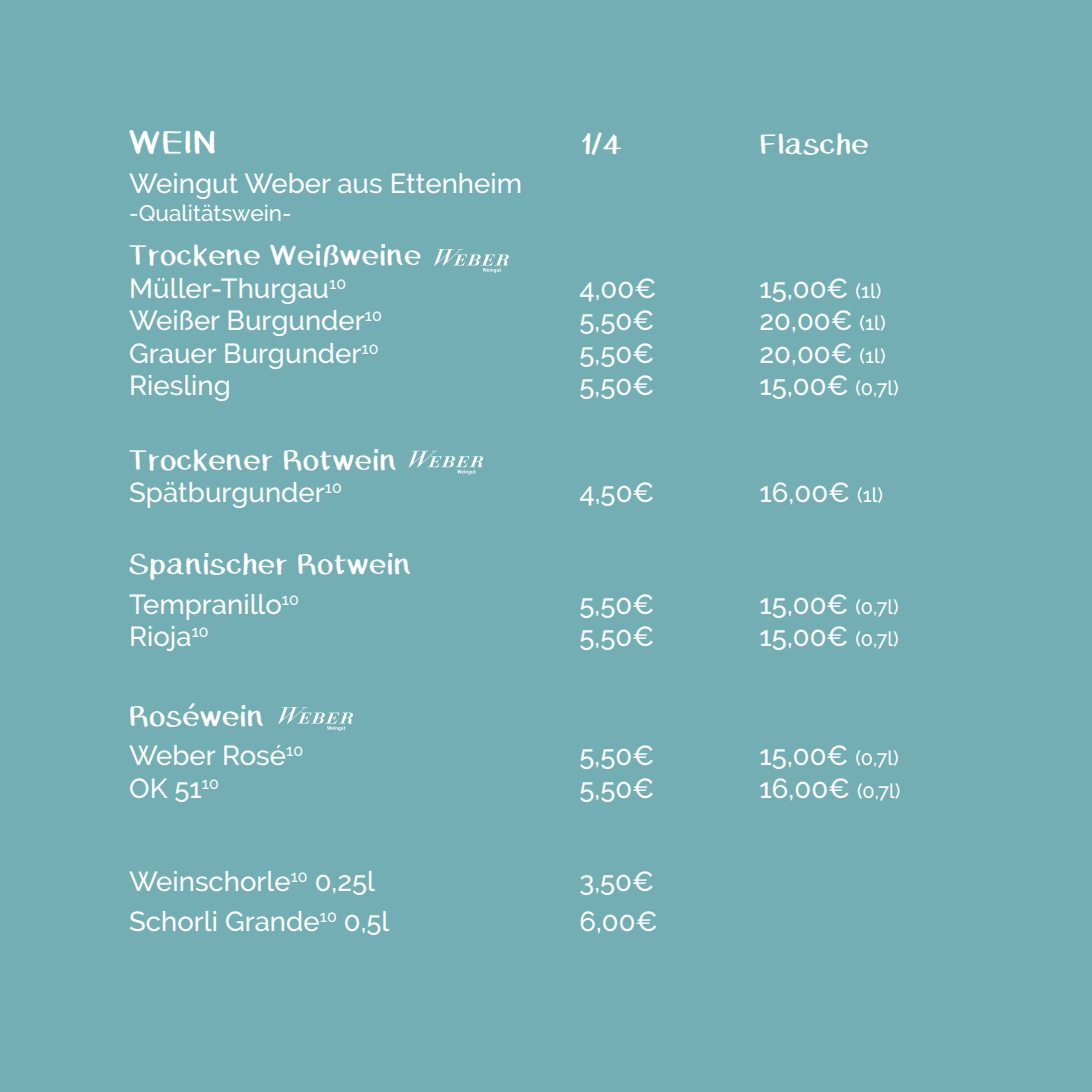
<style>
.page{position:relative;width:1092px;height:1092px;background:#fff}
.page>*{position:absolute;margin:0;border:0;box-sizing:border-box;transform-origin:0 0}
.t1{font:32.5px "Caballar";color:#fff}
.t2{font:500 27.5px "Raleway";color:#fff}
.t3{font:27.5px/32.5px "Caballar";color:#fff}
.t4{font:500 22.5px "Raleway";color:#fff}
.s1{font-family:"Raleway";font-weight:500}
.s2{font-size:20px}
</style>
<div class="page">
<div style="left:0;top:0;width:1091px;height:1091px;background:#72aeb4"></div>
<svg style="left:434px;top:249px;width:74px;height:24px"></svg>
<svg style="left:408px;top:451px;width:75px;height:23px"></svg>
<svg style="left:278px;top:707px;width:75px;height:23px"></svg>
<p class="t1" style="left:129px;top:121px;width:90px">WEIN</p>
<p class="t3" style="left:579px;top:128px;width:45px">1/4</p>
<p class="t3" style="left:759px;top:128px;width:112px">Flasche</p>
<p class="t2" style="left:129px;top:168px;width:394px">Weingut Weber aus Ettenheim</p>
<p class="t4" style="left:129px;top:200px;width:164px">-Qualitätswein-</p>
<p class="t3" style="left:129px;top:239px;width:295px">Trockene Weißweine<br><span class="s1">Müller-Thurgau</span><sup>10</sup></p>
<p class="t2" style="left:579px;top:272px;width:78px">4,00€</p>
<p class="t2" style="left:759px;top:272px;width:123px">15,00€ <span class="s2">(1l)</span></p>
<p class="t2" style="left:129px;top:305px;width:254px">Weißer Burgunder<sup>10</sup></p>
<p class="t2" style="left:579px;top:305px;width:76px">5,50€</p>
<p class="t2" style="left:759px;top:305px;width:128px">20,00€ <span class="s2">(1l)</span></p>
<p class="t2" style="left:129px;top:337px;width:251px">Grauer Burgunder<sup>10</sup></p>
<p class="t2" style="left:579px;top:337px;width:76px">5,50€</p>
<p class="t2" style="left:759px;top:337px;width:128px">20,00€ <span class="s2">(1l)</span></p>
<p class="t2" style="left:129px;top:370px;width:103px">Riesling</p>
<p class="t2" style="left:579px;top:370px;width:76px">5,50€</p>
<p class="t2" style="left:759px;top:370px;width:141px">15,00€ <span class="s2">(0,7l)</span></p>
<p class="t3" style="left:129px;top:443px;width:270px">Trockener Rotwein<br><span class="s1">Spätburgunder</span><sup>10</sup></p>
<p class="t2" style="left:579px;top:476px;width:76px">4,50€</p>
<p class="t2" style="left:759px;top:476px;width:125px">16,00€ <span class="s2">(1l)</span></p>
<p class="t3" style="left:129px;top:548px;width:284px">Spanischer Rotwein</p>
<p class="t2" style="left:129px;top:588px;width:171px">Tempranillo<sup>10</sup></p>
<p class="t2" style="left:579px;top:588px;width:76px">5,50€</p>
<p class="t2" style="left:759px;top:588px;width:141px">15,00€ <span class="s2">(0,7l)</span></p>
<p class="t2" style="left:129px;top:621px;width:81px">Rioja<sup>10</sup></p>
<p class="t2" style="left:579px;top:621px;width:76px">5,50€</p>
<p class="t2" style="left:759px;top:621px;width:141px">15,00€ <span class="s2">(0,7l)</span></p>
<p class="t3" style="left:129px;top:699px;width:137px">Roséwein</p>
<p class="t2" style="left:129px;top:739px;width:175px">Weber Rosé<sup>10</sup></p>
<p class="t2" style="left:579px;top:739px;width:76px">5,50€</p>
<p class="t2" style="left:759px;top:739px;width:141px">15,00€ <span class="s2">(0,7l)</span></p>
<p class="t2" style="left:129px;top:772px;width:91px">OK 51<sup>10</sup></p>
<p class="t2" style="left:579px;top:772px;width:76px">5,50€</p>
<p class="t2" style="left:759px;top:772px;width:142px">16,00€ <span class="s2">(0,7l)</span></p>
<p class="t2" style="left:129px;top:865px;width:247px">Weinschorle<sup>10</sup> 0,25l</p>
<p class="t2" style="left:579px;top:865px;width:76px">3,50€</p>
<p class="t2" style="left:129px;top:905px;width:262px">Schorli Grande<sup>10</sup> 0,5l</p>
<p class="t2" style="left:579px;top:905px;width:80px">6,00€</p>
</div>
